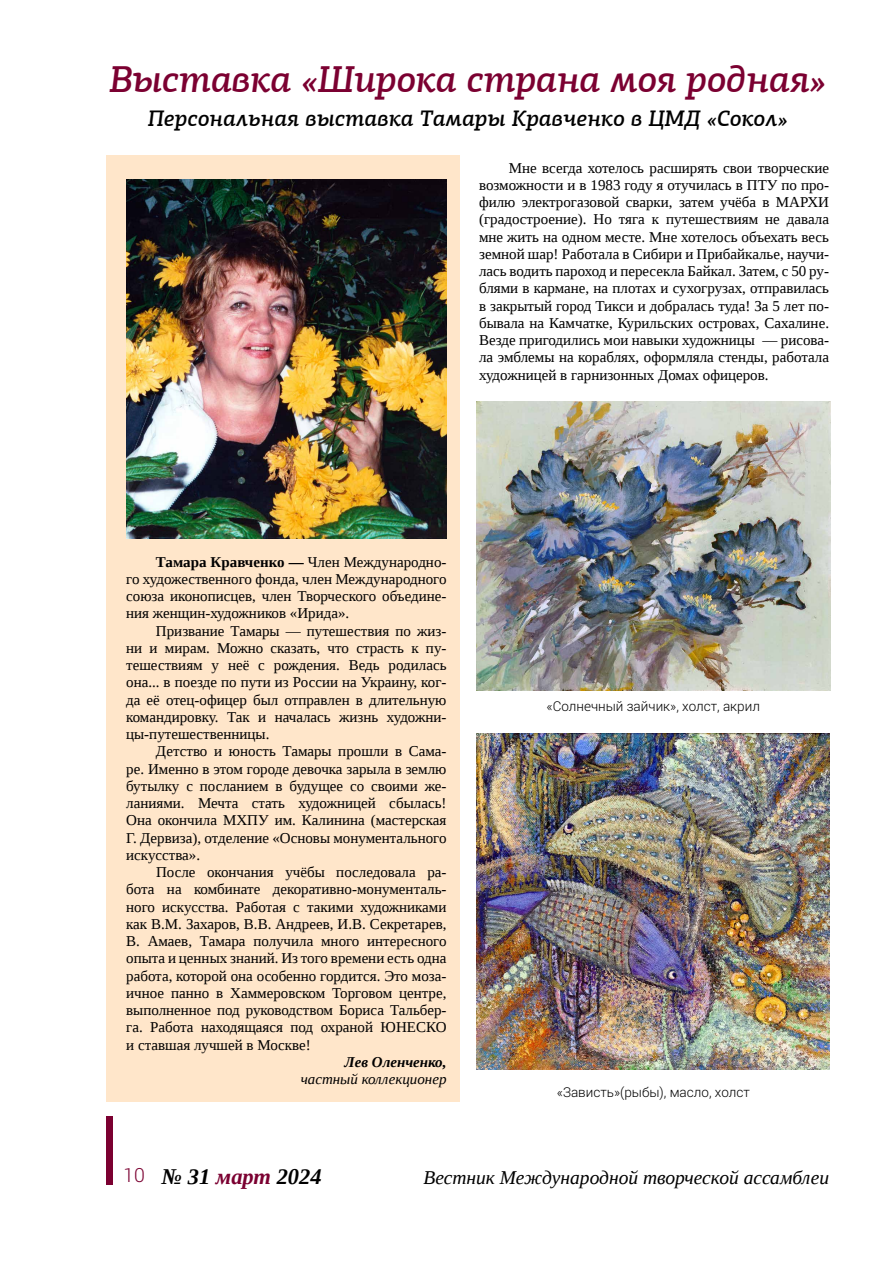
<style>
.page{position:relative;width:893px;height:1263px;background:#fff}
.page>*{position:absolute;margin:0;border:0;box-sizing:border-box;transform-origin:0 0}
.t1{font:italic 500 37.5px "PF Centro Slab Pro";letter-spacing:-.01em;color:#7b0031}
.t2{font:italic 500 22.5px "PF Centro Slab Pro";color:#000}
.t3{font:italic 700 22.5px "Liberation Serif";color:#000}
.t4{font:italic 19.5px "Liberation Serif";color:#000}
.t5{font:15px/17.2px "Liberation Serif";color:#000;text-align:justify}
.t6{font:italic 15px "Liberation Serif";color:#000}
.t7{font:italic 700 15px "Liberation Serif";color:#000}
.t8{font:300 13.5px "Roboto";color:#000}
.s1{font-weight:700}
.s2{font-family:"Roboto";font-weight:300;font-style:normal;font-size:19.5px;color:#7b0031}
.s3{color:#7b0031}
</style>
<div class="page">
<div style="left:106px;top:1116px;width:7px;height:68px;background:#7b0031"></div>
<div style="left:106px;top:155px;width:353px;height:946px;background:#ffe6ca"></div>
<img style="left:126px;top:180px;width:320px;height:359px">
<img style="left:476px;top:401px;width:354px;height:289px">
<img style="left:476px;top:733px;width:353px;height:337px">
<h1 class="t1" style="left:109px;top:58px;width:719px">Выставка «Широка страна моя родная»</h1>
<h2 class="t2" style="left:148px;top:106px;width:641px">Персональная выставка Тамары Кравченко в ЦМД «Сокол»</h2>
<p class="t5" style="left:479px;top:159px;width:351px;text-indent:30px">Мне всегда хотелось расширять свои творческие возможности и в 1983 году я отучилась в ПТУ по про&shy;филю электрогазовой сварки, затем учёба в МАРХИ (градостроение). Но тяга к путешествиям не давала мне жить на одном месте. Мне хотелось объехать весь земной шар! Работала в Сибири и Прибайкалье, научи&shy;лась водить пароход и пересекла Байкал. Затем, с 50 ру&shy;блями в кармане, на плотах и сухогрузах, отправилась в закрытый город Тикси и добралась туда! За 5 лет по&shy;бывала на Камчатке, Курильских островах, Сахалине.<br>Везде пригодились мои навыки художницы — рисова&shy;ла эмблемы на кораблях, оформляла стенды, работала художницей в гарнизонных Домах офицеров.</p>
<p class="t5" style="left:126px;top:553px;width:322px;text-indent:30px"><span class="s1">Тамара Кравченко —</span> Член Международно&shy;го художественного фонда, член Международного союза иконописцев, член Творческого объедине&shy;ния женщин-художников «Ирида».</p>
<p class="t5" style="left:126px;top:622px;width:322px;text-indent:30px">Призвание Тамары — путешествия по жиз&shy;ни и мирам. Можно сказать, что страсть к пу&shy;тешествиям у неё с рождения. Ведь родилась она... в поезде по пути из России на Украину, ког&shy;да её отец-офицер был отправлен в длительную командировку. Так и началась жизнь художни&shy;цы-путешественницы.</p>
<p class="t5" style="left:126px;top:743px;width:322px;text-indent:30px">Детство и юность Тамары прошли в Сама&shy;ре. Именно в этом городе девочка зарыла в землю бутылку с посланием в будущее со своими же&shy;ланиями. Мечта стать художницей сбылась!<br>Она окончила МХПУ им. Калинина (мастерская Г. Дервиза), отделение «Основы монументального искусства».</p>
<p class="t5" style="left:126px;top:863px;width:322px;text-indent:30px">После окончания учёбы последовала ра&shy;бота на комбинате декоративно-монументаль&shy;ного искусства. Работая с такими художниками как В.М. Захаров, В.В. Андреев, И.В. Секретарев, В. Амаев, Тамара получила много интересного опыта и ценных знаний. Из того времени есть одна работа, которой она особенно гордится. Это моза&shy;ичное панно в Хаммеровском Торговом центре, выполненное под руководством Бориса Тальбер&shy;га. Работа находящаяся под охраной ЮНЕСКО и ставшая лучшей в Москве!</p>
<p class="t7" style="left:344px;top:1052px;width:104px">Лев Оленченко,</p>
<p class="t6" style="left:301px;top:1069px;width:147px">частный коллекционер</p>
<p class="t8" style="left:547px;top:697px;width:215px">«Солнечный зайчик», холст, акрил</p>
<p class="t8" style="left:557px;top:1083px;width:194px">«Зависть»(рыбы), масло, холст</p>
<h2 class="t3" style="left:123px;top:1161px;width:200px"><span class="s2">10</span> № 31 <span class="s3">март</span> 2024</h2>
<h3 class="t4" style="left:423px;top:1164px;width:407px">Вестник Международной творческой ассамблеи</h3>
</div>
